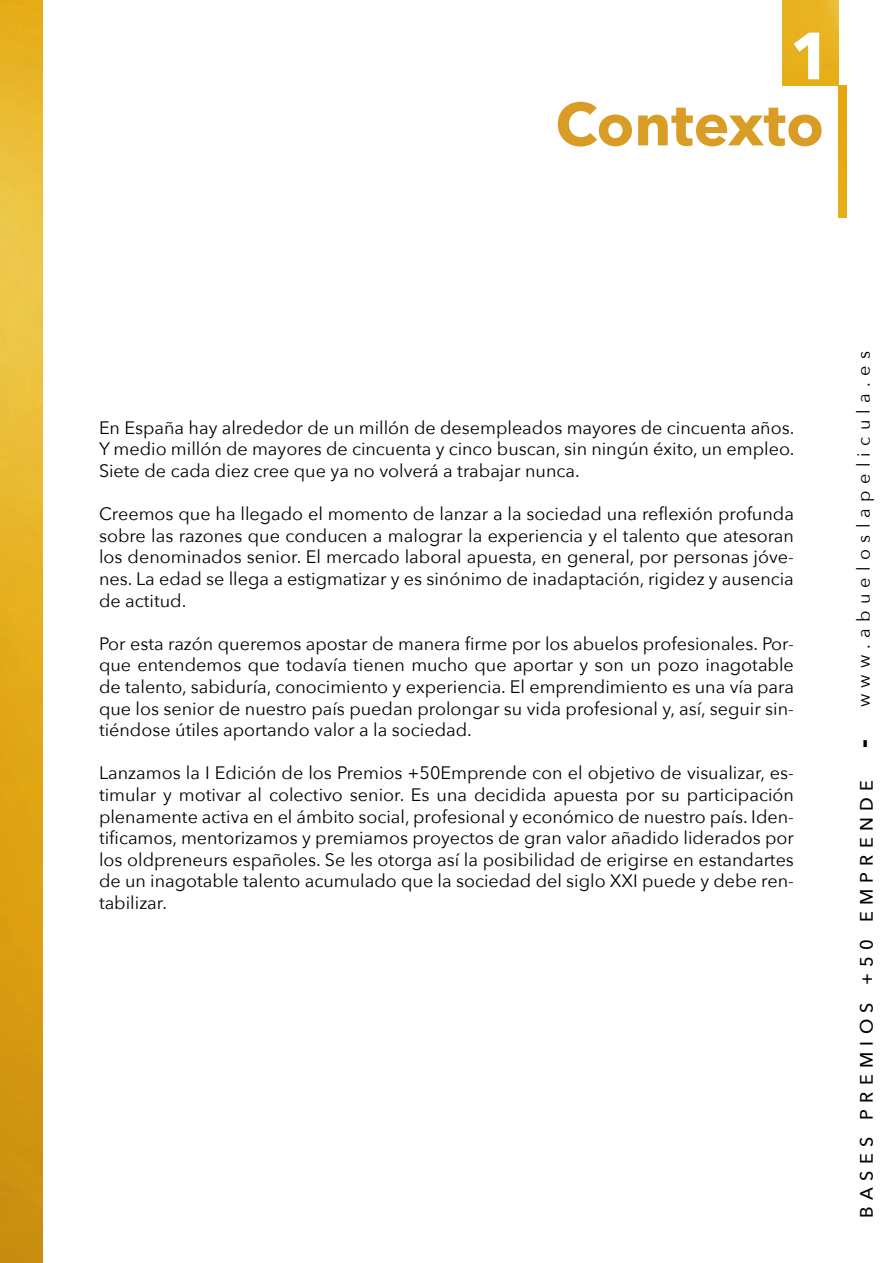
<style>
.page{position:relative;width:893px;height:1263px;background:#fff}
.page>*{position:absolute;margin:0;border:0;box-sizing:border-box;transform-origin:0 0}
.t1{font:700 66px "Avenir Next";color:#fff}
.t2{font:700 60px "Avenir Next";color:#d99d25}
.t3{font:18px/21.6px "Avenir Next";color:#000;text-align:justify}
.t4{font:18px "Avenir Next";letter-spacing:.35em;color:#000}
.t5{font:500 18px "Avenir Next";letter-spacing:.35em;color:#000}
.s1{font-weight:700;font-size:27px}
</style>
<div class="page">
<img style="left:0;top:0;width:43px;height:1263px">
<img style="left:782px;top:0;width:57px;height:85px">
<img style="left:839px;top:85px;width:7px;height:133px">
<h1 class="t1" style="left:789px;top:-1px;width:44px">1</h1>
<h2 class="t2" style="left:555px;top:72px;width:270px">Contexto</h2>
<p class="t3" style="left:99px;top:416px;width:697px">En España hay alrededor de un millón de desempleados mayores de cincuenta años.<br>Y medio millón de mayores de cincuenta y cinco buscan, sin ningún éxito, un empleo.<br>Siete de cada diez cree que ya no volverá a trabajar nunca.</p>
<p class="t3" style="left:99px;top:502px;width:696px">Creemos que ha llegado el momento de lanzar a la sociedad una reflexión profunda sobre las razones que conducen a malograr la experiencia y el talento que atesoran los denominados senior. El mercado laboral apuesta, en general, por personas jóve&shy;nes. La edad se llega a estigmatizar y es sinónimo de inadaptación, rigidez y ausencia de actitud.</p>
<p class="t3" style="left:99px;top:632px;width:696px">Por esta razón queremos apostar de manera firme por los abuelos profesionales. Por&shy;que entendemos que todavía tienen mucho que aportar y son un pozo inagotable de talento, sabiduría, conocimiento y experiencia. El emprendimiento es una vía para que los senior de nuestro país puedan prolongar su vida profesional y, así, seguir sin&shy;tiéndose útiles aportando valor a la sociedad.</p>
<p class="t3" style="left:99px;top:762px;width:696px">Lanzamos la I Edición de los Premios +50Emprende con el objetivo de visualizar, es&shy;timular y motivar al colectivo senior. Es una decidida apuesta por su participación plenamente activa en el ámbito social, profesional y económico de nuestro país. Iden&shy;tificamos, mentorizamos y premiamos proyectos de gran valor añadido liderados por los oldpreneurs españoles. Se les otorga así la posibilidad de erigirse en estandartes de un inagotable talento acumulado que la sociedad del siglo XXI puede y debe ren&shy;tabilizar.</p>
<p class="t4" style="left:848px;top:707px;width:358px;rotate:-90deg">www.abueloslapelicula.es</p>
<p class="t5" style="left:851px;top:1217px;width:480px;rotate:-90deg">BASES PREMIOS +50 EMPRENDE <span class="s1">-</span></p>
</div>
